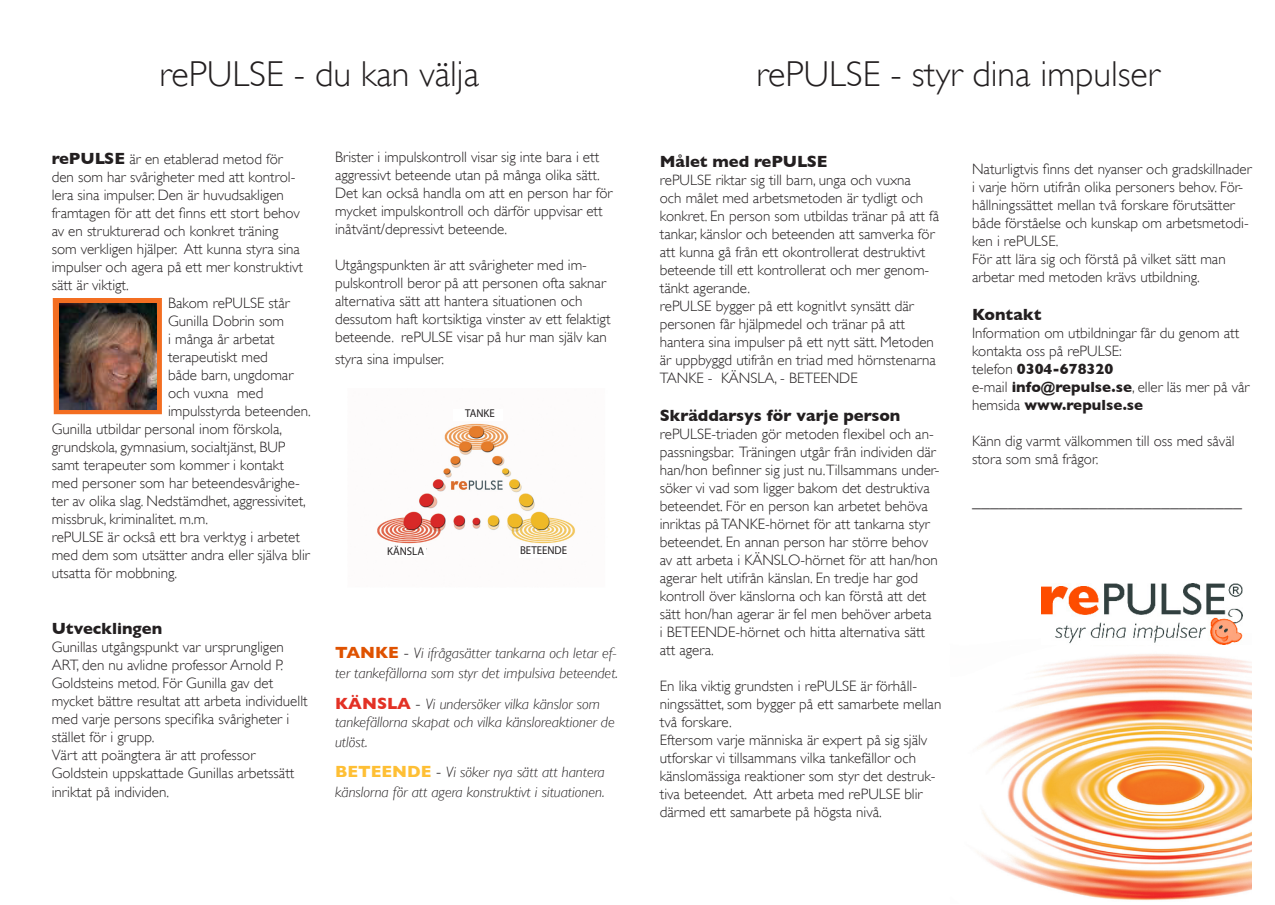
<style>
.page{position:relative;width:1275px;height:905px;background:#fff}
.page>*{position:absolute;margin:0;border:0;box-sizing:border-box;transform-origin:0 0}
.t1{font:300 36px "Gill Sans";color:#231f20}
.t2{font:18px "Times";color:#231f20}
.t3{font:700 16.5px "Gill Sans";color:#231f20}
.t4{font:300 15px/18px "Gill Sans";color:#231f20}
.t5{font:italic 300 15px/19.8px "Gill Sans";color:#231f20}
.t6{font:11.4px "Myriad";color:#231f20;scale:.96 1}
.s1{font-weight:700;font-size:16.5px}
.s2{font-weight:700;font-style:normal;font-size:16.5px;color:#df5200}
.s3{font-style:normal;font-size:16.5px}
.s4{font-weight:700;font-style:normal;font-size:16.5px;color:#e33125}
.s5{font-weight:700;font-style:normal;font-size:16.5px;color:#febf35}
.s6{font-weight:700}
</style>
<div class="page">
<img style="left:377px;top:423px;width:199px;height:127px">
<div style="left:390px;top:547px;width:36px;height:10px;background:#fff"></div>
<div style="left:519px;top:547px;width:47px;height:11px;background:#fff"></div>
<svg style="left:53px;top:298px;width:109px;height:116px;background:#e86c24"></svg>
<img style="left:60px;top:303px;width:97px;height:107px">
<img style="left:977px;top:606px;width:275px;height:295px">
<img style="left:1042px;top:583px;width:200px;height:61px">
<h1 class="t1" style="left:160px;top:53px;width:321px">rePULSE - du kan välja</h1>
<h1 class="t1" style="left:756px;top:53px;width:405px">rePULSE - styr dina impulser</h1>
<p class="t4" style="left:52px;top:150px;width:233px"><span class="s1">rePULSE</span> är en etablerad metod för</p>
<p class="t4" style="left:52px;top:168px;width:245px">den som har svårigheter med att kontrol-</p>
<p class="t4" style="left:52px;top:186px;width:234px">lera sina impulser. Den är huvudsakligen</p>
<p class="t4" style="left:52px;top:204px;width:250px">framtagen för att det finns ett stort behov</p>
<p class="t4" style="left:52px;top:222px;width:228px">av en strukturerad och konkret träning</p>
<p class="t4" style="left:52px;top:240px;width:250px">som verkligen hjälper. Att kunna styra sina</p>
<p class="t4" style="left:52px;top:258px;width:253px">impulser och agera på ett mer konstruktivt</p>
<p class="t4" style="left:52px;top:276px;width:79px">sätt är viktigt.</p>
<p class="t4" style="left:168px;top:294px;width:123px">Bakom rePULSE står</p>
<p class="t4" style="left:168px;top:312px;width:118px">Gunilla Dobrin som</p>
<p class="t4" style="left:168px;top:330px;width:108px">i många år arbetat</p>
<p class="t4" style="left:168px;top:348px;width:101px">terapeutiskt med</p>
<p class="t4" style="left:168px;top:366px;width:127px">både barn, ungdomar</p>
<p class="t4" style="left:168px;top:384px;width:97px">och vuxna med</p>
<p class="t4" style="left:168px;top:402px;width:144px">impulsstyrda beteenden.</p>
<p class="t4" style="left:52px;top:420px;width:232px">Gunilla utbildar personal inom förskola,</p>
<p class="t4" style="left:52px;top:438px;width:235px">grundskola, gymnasium, socialtjänst, BUP</p>
<p class="t4" style="left:52px;top:456px;width:234px">samt terapeuter som kommer i kontakt</p>
<p class="t4" style="left:52px;top:474px;width:250px">med personer som har beteendesvårighe-</p>
<p class="t4" style="left:52px;top:492px;width:256px">ter av olika slag. Nedstämdhet, aggressivitet,</p>
<p class="t4" style="left:52px;top:510px;width:158px">missbruk, kriminalitet. m.m.</p>
<p class="t4" style="left:52px;top:528px;width:250px">rePULSE är också ett bra verktyg i arbetet</p>
<p class="t4" style="left:52px;top:546px;width:260px">med dem som utsätter andra eller själva blir</p>
<p class="t4" style="left:52px;top:564px;width:127px">utsatta för mobbning.</p>
<p class="t3" style="left:52px;top:618px;width:112px">Utvecklingen</p>
<p class="t4" style="left:52px;top:637px;width:257px">Gunillas utgångspunkt var ursprungligen ART, den nu avlidne professor Arnold P.<br>Goldsteins metod. För Gunilla gav det mycket bättre resultat att arbeta individuellt med varje persons specifika svårigheter i stället för i grupp.<br>Värt att poängtera är att professor Goldstein uppskattade Gunillas arbetssätt</p>
<p class="t4" style="left:52px;top:783px;width:119px">inriktat på individen.</p>
<p class="t4" style="left:335px;top:148px;width:279px">Brister i impulskontroll visar sig inte bara i ett aggressivt beteende utan på många olika sätt.<br>Det kan också handla om att en person har för mycket impulskontroll och därför uppvisar ett inåtvänt/depressivt beteende.</p>
<p class="t4" style="left:335px;top:256px;width:277px">Utgångspunkten är att svårigheter med im&shy;pulskontroll beror på att personen ofta saknar alternativa sätt att hantera situationen och dessutom haft kortsiktiga vinster av ett felaktigt beteende. rePULSE visar på hur man själv kan</p>
<p class="t4" style="left:335px;top:349px;width:111px">styra sina impulser.</p>
<p class="t6" style="left:465px;top:408px;width:32px">TANKE</p>
<p class="t6" style="left:387px;top:545px;width:40px">KÄNSLA</p>
<p class="t6" style="left:520px;top:545px;width:51px">BETEENDE</p>
<p class="t5" style="left:335px;top:643px;width:284px"><span class="s2">TANKE</span> <span class="s3">-</span> Vi ifrågasätter tankarna och letar ef&shy;ter tankefällorna som styr det impulsiva beteendet.</p>
<p class="t5" style="left:335px;top:695px;width:281px;line-height:18px"><span class="s4">KÄNSLA</span> <span class="s3">-</span> Vi undersöker vilka känslor som tankefällorna skapat och vilka känsloreaktioner de</p>
<p class="t5" style="left:335px;top:726px;width:271px;line-height:30.6px">utlöst.<br><span class="s5">BETEENDE</span> <span class="s3">-</span> Vi söker nya sätt att hantera</p>
<p class="t5" style="left:335px;top:782px;width:271px">känslorna för att agera konstruktivt i situationen.</p>
<p class="t3" style="left:660px;top:152px;width:169px">Målet med rePULSE</p>
<p class="t4" style="left:660px;top:171px;width:281px">rePULSE riktar sig till barn, unga och vuxna<br>och målet med arbetsmetoden är tydligt och konkret. En person som utbildas tränar på att få tankar, känslor och beteenden att samverka för att kunna gå från ett okontrollerat destruktivt beteende till ett kontrollerat och mer genom&shy;tänkt agerande.<br>rePULSE bygger på ett kognitIvt synsätt där personen får hjälpmedel och tränar på att hantera sina impulser på ett nytt sätt. Metoden är uppbyggd utifrån en triad med hörnstenarna TANKE - KÄNSLA, - BETEENDE</p>
<p class="t3" style="left:660px;top:405px;width:242px">Skräddarsys för varje person</p>
<p class="t4" style="left:660px;top:425px;width:281px">rePULSE-triaden gör metoden flexibel och an&shy;passningsbar. Träningen utgår från individen där han/hon befinner sig just nu.Tillsammans under&shy;söker vi vad som ligger bakom det destruktiva beteendet. För en person kan arbetet behöva inriktas på TANKE-hörnet för att tankarna styr beteendet. En annan person har större behov av att arbeta i KÄNSLO-hörnet för att han/hon agerar helt utifrån känslan. En tredje har god kontroll över känslorna och kan förstå att det sätt hon/han agerar är fel men behöver arbeta<br>i BETEENDE-hörnet och hitta alternativa sätt att agera.</p>
<p class="t4" style="left:660px;top:677px;width:283px">En lika viktig grundsten i rePULSE är förhåll&shy;ningssättet, som bygger på ett samarbete mellan två forskare.<br>Eftersom varje människa är expert på sig själv utforskar vi tillsammans vilka tankefällor och känslomässiga reaktioner som styr det destruk&shy;tiva beteendet. Att arbeta med rePULSE blir därmed ett samarbete på högsta nivå.</p>
<p class="t4" style="left:972px;top:160px;width:281px">Naturligtvis finns det nyanser och gradskillnader i varje hörn utifrån olika personers behov. För&shy;hållningssättet mellan två forskare förutsätter både förståelse och kunskap om arbetsmetodi&shy;ken i rePULSE.<br>För att lära sig och förstå på vilket sätt man arbetar med metoden krävs utbildning.</p>
<p class="t3" style="left:972px;top:305px;width:71px">Kontakt</p>
<p class="t4" style="left:972px;top:324px;width:279px">Information om utbildningar får du genom att kontakta oss på rePULSE:<br>telefon <span class="s6">0304-678320<br></span>e-mail <span class="s6">info@repulse.se</span>, eller läs mer på vår hemsida <span class="s6">www.repulse.se</span></p>
<p class="t4" style="left:972px;top:432px;width:264px">Känn dig varmt välkommen till oss med såväl stora som små frågor.</p>
<p class="t2" style="left:972px;top:484px;width:271px">______________________________</p>
</div>
